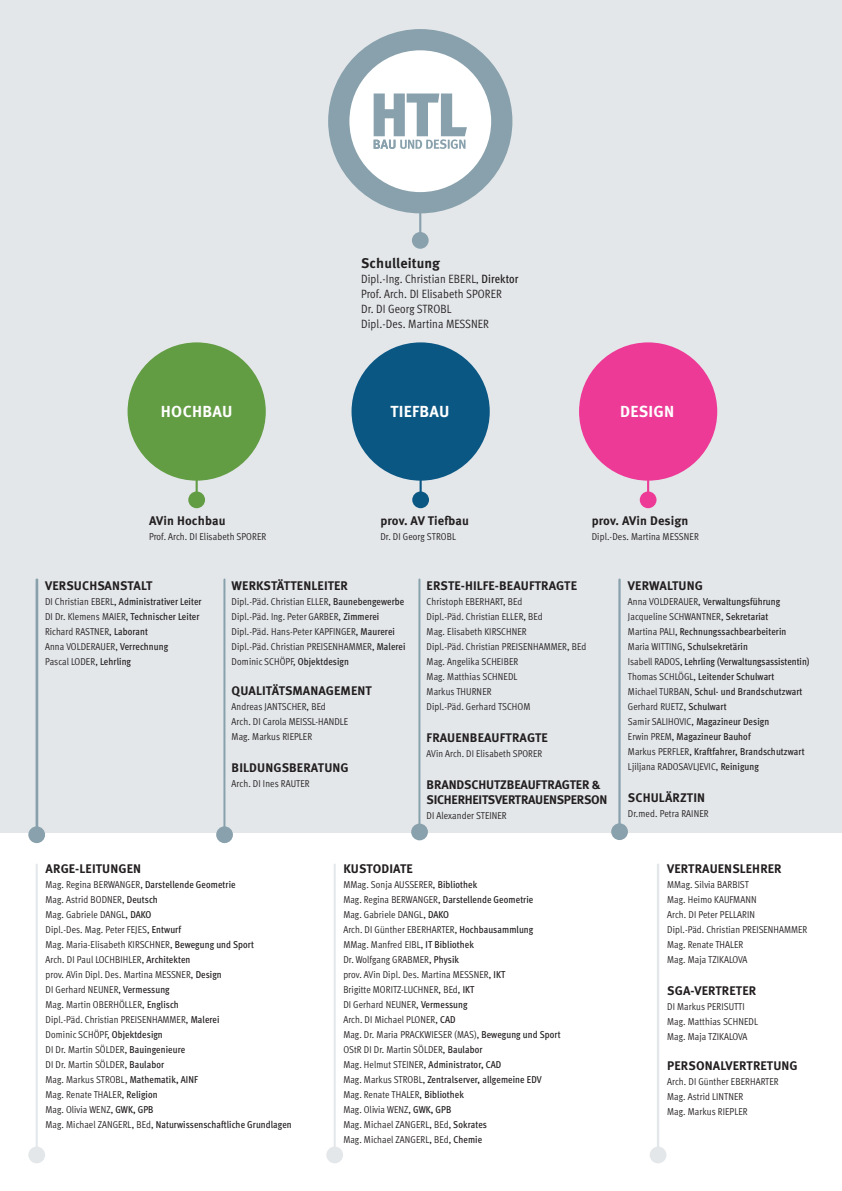
<style>
.page{position:relative;width:842px;height:1191px;background:#fff}
.page>*{position:absolute;margin:0;border:0;box-sizing:border-box;transform-origin:0 0}
.t1{font:700 16px "Meta Pro";letter-spacing:.02em;color:#fff}
.t2{font:700 14px "Meta Pro";letter-spacing:.01em;color:#231f20}
.t3{font:700 12.5px "Meta Pro";letter-spacing:.01em;color:#231f20}
.t4{font:700 12.5px/15px "Meta Pro";letter-spacing:-.02em;color:#231f20}
.t5{font:12px/15px "Meta Pro Cond Norm";letter-spacing:.01em;color:#231f20}
.t6{font:10px/15px "Meta Pro Cond Norm";letter-spacing:.01em;color:#231f20}
.t7{font:500 condensed 10px/15px "Meta Pro";letter-spacing:.005em;color:#231f20}
.t8{font:9.9px "Meta Pro Cond Norm";letter-spacing:.005em;color:#231f20}
.s1{font-size:10px}
.s2{font-family:"Meta Pro";font-weight:500;font-stretch:condensed}
.s3{font-family:"Meta Pro Cond Norm";font-weight:400;font-stretch:normal}
</style>
<div class="page">
<div style="left:0;top:0;width:842px;height:832px;background:#e3e7ea"></div>
<div style="left:328px;top:29px;width:184px;height:184px;background:#88a1ac;border-radius:50%"></div>
<div style="left:349px;top:50px;width:142px;height:142px;background:#fff;border-radius:50%"></div>
<svg style="left:374px;top:93px;width:93px;height:56px"></svg>
<svg style="left:419px;top:213px;width:2px;height:19px"></svg>
<div style="left:412px;top:232px;width:17px;height:17px;background:#88a1ac;border-radius:50%"></div>
<svg style="left:196px;top:480px;width:2px;height:11px"></svg>
<div style="left:188px;top:491px;width:17px;height:17px;background:#629c43;border-radius:50%"></div>
<svg style="left:420px;top:480px;width:2px;height:11px"></svg>
<div style="left:412px;top:491px;width:17px;height:17px;background:#0b5784;border-radius:50%"></div>
<svg style="left:647px;top:480px;width:2px;height:11px"></svg>
<div style="left:640px;top:491px;width:16px;height:17px;background:#ed3a96;border-radius:50%"></div>
<div style="left:128px;top:342px;width:138px;height:138px;background:#629c43;border-radius:50%"></div>
<div style="left:351px;top:342px;width:139px;height:138px;background:#0b5784;border-radius:50%"></div>
<div style="left:579px;top:342px;width:138px;height:138px;background:#ed3a96;border-radius:50%"></div>
<hr style="left:418px;top:578px;width:2px;height:258px;background:#88a1ac">
<div style="left:411px;top:823px;width:17px;height:17px;background:#88a1ac;border-radius:50%"></div>
<hr style="left:618px;top:578px;width:3px;height:255px;background:#88a1ac">
<div style="left:611px;top:823px;width:17px;height:17px;background:#88a1ac;border-radius:50%"></div>
<hr style="left:223px;top:578px;width:2px;height:258px;background:#88a1ac">
<div style="left:216px;top:826px;width:17px;height:17px;background:#88a1ac;border-radius:50%"></div>
<hr style="left:36px;top:578px;width:2px;height:259px;background:#88a1ac">
<div style="left:28px;top:826px;width:17px;height:17px;background:#88a1ac;border-radius:50%"></div>
<svg style="left:36px;top:863px;width:2px;height:283px"></svg>
<div style="left:28px;top:1146px;width:17px;height:17px;background:#e3e7ea;border-radius:50%"></div>
<svg style="left:334px;top:863px;width:2px;height:283px"></svg>
<div style="left:326px;top:1146px;width:17px;height:17px;background:#e3e7ea;border-radius:50%"></div>
<svg style="left:657px;top:864px;width:2px;height:282px"></svg>
<div style="left:650px;top:1146px;width:16px;height:17px;background:#e3e7ea;border-radius:50%"></div>
<h2 class="t2" style="left:361px;top:252px;width:81px">Schulleitung</h2>
<p class="t5" style="left:361px;top:270px;width:159px">Dipl.-Ing. Christian EBERL<span class="s1">,</span> <span class="s2">Direktor<br></span>Prof. Arch. DI Elisabeth SPORER<br>Dr. DI Georg STROBL<br>Dipl.-Des. Martina MESSNER</p>
<h1 class="t1" style="left:161px;top:398px;width:73px">HOCHBAU</h1>
<h1 class="t1" style="left:390px;top:399px;width:61px">TIEFBAU</h1>
<h1 class="t1" style="left:620px;top:398px;width:56px">DESIGN</h1>
<p class="t3" style="left:149px;top:511px;width:78px">AVin Hochbau</p>
<p class="t6" style="left:149px;top:528px;width:119px">Prof. Arch. DI Elisabeth SPORER</p>
<p class="t3" style="left:380px;top:511px;width:90px">prov. AV Tiefbau</p>
<p class="t6" style="left:380px;top:528px;width:77px">Dr. DI Georg STROBL</p>
<p class="t3" style="left:592px;top:511px;width:98px">prov. AVin Design</p>
<p class="t6" style="left:592px;top:528px;width:109px">Dipl.-Des. Martina MESSNER</p>
<p class="t3" style="left:45px;top:575px;width:109px">VERSUCHSANSTALT</p>
<p class="t7" style="left:45px;top:593px;width:158px"><span class="s3">DI Christian EBERL,</span> Administrativer Leiter</p>
<p class="t6" style="left:45px;top:608px;width:156px">DI Dr. Klemens MAIER, <span class="s2">Technischer Leiter<br></span>Richard RASTNER, <span class="s2">Laborant<br></span>Anna VOLDERAUER, <span class="s2">Verrechnung<br></span>Pascal LODER, <span class="s2">Lehrling</span></p>
<p class="t3" style="left:232px;top:575px;width:118px">WERKSTÄTTENLEITER</p>
<p class="t6" style="left:232px;top:593px;width:175px">Dipl.-Päd. Christian ELLER, <span class="s2">Baunebengewerbe </span>Dipl.-Päd. Ing. Peter GARBER, <span class="s2">Zimmerei </span>Dipl.-Päd. Hans-Peter KAPFINGER, <span class="s2">Maurerei </span>Dipl.-Päd. Christian PREISENHAMMER, <span class="s2">Malerei </span>Dominic SCHÖPF, <span class="s2">Objektdesign</span></p>
<p class="t3" style="left:232px;top:680px;width:142px">QUALITÄTSMANAGEMENT</p>
<p class="t6" style="left:232px;top:698px;width:118px">Andreas JANTSCHER, BEd<br>Arch. DI Carola MEISSL-HANDLE<br>Mag. Markus RIEPLER</p>
<p class="t3" style="left:232px;top:758px;width:119px">BILDUNGSBERATUNG</p>
<p class="t6" style="left:232px;top:775px;width:79px">Arch. DI Ines RAUTER</p>
<p class="t3" style="left:427px;top:575px;width:152px">ERSTE-HILFE-BEAUFTRAGTE</p>
<p class="t6" style="left:427px;top:593px;width:161px">Christoph EBERHART, BEd<br>Dipl.-Päd. Christian ELLER, BEd<br>Mag. Elisabeth KIRSCHNER<br>Dipl.-Päd. Christian PREISENHAMMER, BEd<br>Mag. Angelika SCHEIBER<br>Mag. Matthias SCHNEDL<br>Markus THURNER<br>Dipl.-Päd. Gerhard TSCHOM</p>
<p class="t3" style="left:427px;top:728px;width:123px">FRAUENBEAUFTRAGTE</p>
<p class="t8" style="left:427px;top:746px;width:117px">AVin Arch. DI Elisabeth SPORER</p>
<p class="t4" style="left:427px;top:776px;width:182px">BRANDSCHUTZBEAUFTRAGTER &amp;<br>SICHERHEITSVERTRAUENSPERSON</p>
<p class="t6" style="left:427px;top:807px;width:82px">DI Alexander STEINER</p>
<p class="t3" style="left:46px;top:858px;width:97px">ARGE-LEITUNGEN</p>
<p class="t7" style="left:46px;top:876px;width:192px"><span class="s3">Mag. Regina BERWANGER,</span> Darstellende Geometrie</p>
<p class="t6" style="left:46px;top:891px;width:210px">Mag. Astrid BODNER, <span class="s2">Deutsch<br></span>Mag. Gabriele DANGL, <span class="s2">DAKO<br></span>Dipl.-Des. Mag. Peter FEJES, <span class="s2">Entwurf<br></span>Mag. Maria-Elisabeth KIRSCHNER, <span class="s2">Bewegung und Sport </span>Arch. DI Paul LOCHBIHLER, <span class="s2">Architekten<br></span>prov. AVin Dipl. Des. Martina MESSNER, <span class="s2">Design<br></span>DI Gerhard NEUNER, <span class="s2">Vermessung<br></span>Mag. Martin OBERHÖLLER, <span class="s2">Englisch<br></span>Dipl.-Päd. Christian PREISENHAMMER, <span class="s2">Malerei<br></span>Dominic SCHÖPF, <span class="s2">Objektdesign<br></span>DI Dr. Martin SÖLDER, <span class="s2">Bauingenieure<br></span>DI Dr. Martin SÖLDER, <span class="s2">Baulabor<br></span>Mag. Markus STROBL, <span class="s2">Mathematik, AINF<br></span>Mag. Renate THALER, <span class="s2">Religion<br></span>Mag. Olivia WENZ, <span class="s2">GWK, GPB</span></p>
<p class="t7" style="left:46px;top:1116px;width:248px"><span class="s3">Mag. Michael ZANGERL, BEd,</span> Naturwissenschaftliche Grundlagen</p>
<p class="t3" style="left:343px;top:858px;width:71px">KUSTODIATE</p>
<p class="t6" style="left:343px;top:876px;width:136px">MMag. Sonja AUSSERER, <span class="s2">Bibliothek</span></p>
<p class="t7" style="left:343px;top:891px;width:192px"><span class="s3">Mag. Regina BERWANGER,</span> Darstellende Geometrie</p>
<p class="t6" style="left:343px;top:906px;width:219px">Mag. Gabriele DANGL, <span class="s2">DAKO<br></span>Arch. DI Günther EBERHARTER, <span class="s2">Hochbausammlung </span>MMag. Manfred EIBL, <span class="s2">IT Bibliothek<br></span>Dr. Wolfgang GRABMER, <span class="s2">Physik<br></span>prov. AVin Dipl. Des. Martina MESSNER, <span class="s2">IKT<br></span>Brigitte MORITZ-LUCHNER, BEd, <span class="s2">IKT<br></span>DI Gerhard NEUNER, <span class="s2">Vermessung<br></span>Arch. DI Michael PLONER, <span class="s2">CAD<br></span>Mag. Dr. Maria PRACKWIESER (MAS), <span class="s2">Bewegung und Sport </span>OStR DI Dr. Martin SÖLDER, <span class="s2">Baulabor<br></span>Mag. Helmut STEINER, <span class="s2">Administrator, CAD</span></p>
<p class="t7" style="left:343px;top:1071px;width:200px"><span class="s3">Mag. Markus STROBL,</span> Zentralserver, allgemeine EDV</p>
<p class="t6" style="left:343px;top:1086px;width:145px">Mag. Renate THALER, <span class="s2">Bibliothek<br></span>Mag. Olivia WENZ, <span class="s2">GWK, GPB<br></span>Mag. Michael ZANGERL, BEd, <span class="s2">Sokrates<br></span>Mag. Michael ZANGERL, BEd, <span class="s2">Chemie</span></p>
<p class="t3" style="left:628px;top:575px;width:77px">VERWALTUNG</p>
<p class="t7" style="left:628px;top:593px;width:154px"><span class="s3">Anna VOLDERAUER,</span> Verwaltungsführung</p>
<p class="t6" style="left:628px;top:608px;width:142px">Jacqueline SCHWANTNER, <span class="s2">Sekretariat</span></p>
<p class="t7" style="left:628px;top:623px;width:183px"><span class="s3">Martina PALI,</span> Rechnungssachbearbeiterin <span class="s3">Maria WITTING,</span> Schulsekretärin<br><span class="s3">Isabell RADOS,</span> Lehrling (Verwaltungsassistentin)<br><span class="s3">Thomas SCHLÖGL,</span> Leitender Schulwart<br><span class="s3">Michael TURBAN,</span> Schul- und Brandschutzwart</p>
<p class="t6" style="left:628px;top:698px;width:100px">Gerhard RUETZ, <span class="s2">Schulwart</span></p>
<p class="t7" style="left:628px;top:713px;width:178px"><span class="s3">Samir SALIHOVIC,</span> Magazineur Design<br><span class="s3">Erwin PREM,</span> Magazineur Bauhof<br><span class="s3">Markus PERFLER,</span> Kraftfahrer, Brandschutzwart</p>
<p class="t6" style="left:628px;top:758px;width:132px">Ljiljana RADOSAVLJEVIC, <span class="s2">Reinigung</span></p>
<p class="t3" style="left:628px;top:788px;width:79px">SCHULÄRZTIN</p>
<p class="t6" style="left:628px;top:805px;width:82px">Dr.med. Petra RAINER</p>
<p class="t3" style="left:667px;top:858px;width:116px">VERTRAUENSLEHRER</p>
<p class="t6" style="left:667px;top:876px;width:142px">MMag. Silvia BARBIST<br>Mag. Heimo KAUFMANN<br>Arch. DI Peter PELLARIN<br>Dipl.-Päd. Christian PREISENHAMMER<br>Mag. Renate THALER<br>Mag. Maja TZIKALOVA</p>
<p class="t3" style="left:667px;top:980px;width:91px">SGA-VERTRETER</p>
<p class="t6" style="left:667px;top:998px;width:92px">DI Markus PERISUTTI<br>Mag. Matthias SCHNEDL<br>Mag. Maja TZIKALOVA</p>
<p class="t3" style="left:667px;top:1055px;width:132px">PERSONALVERTRETUNG</p>
<p class="t6" style="left:667px;top:1073px;width:113px">Arch. DI Günther EBERHARTER<br>Mag. Astrid LINTNER<br>Mag. Markus RIEPLER</p>
</div>
